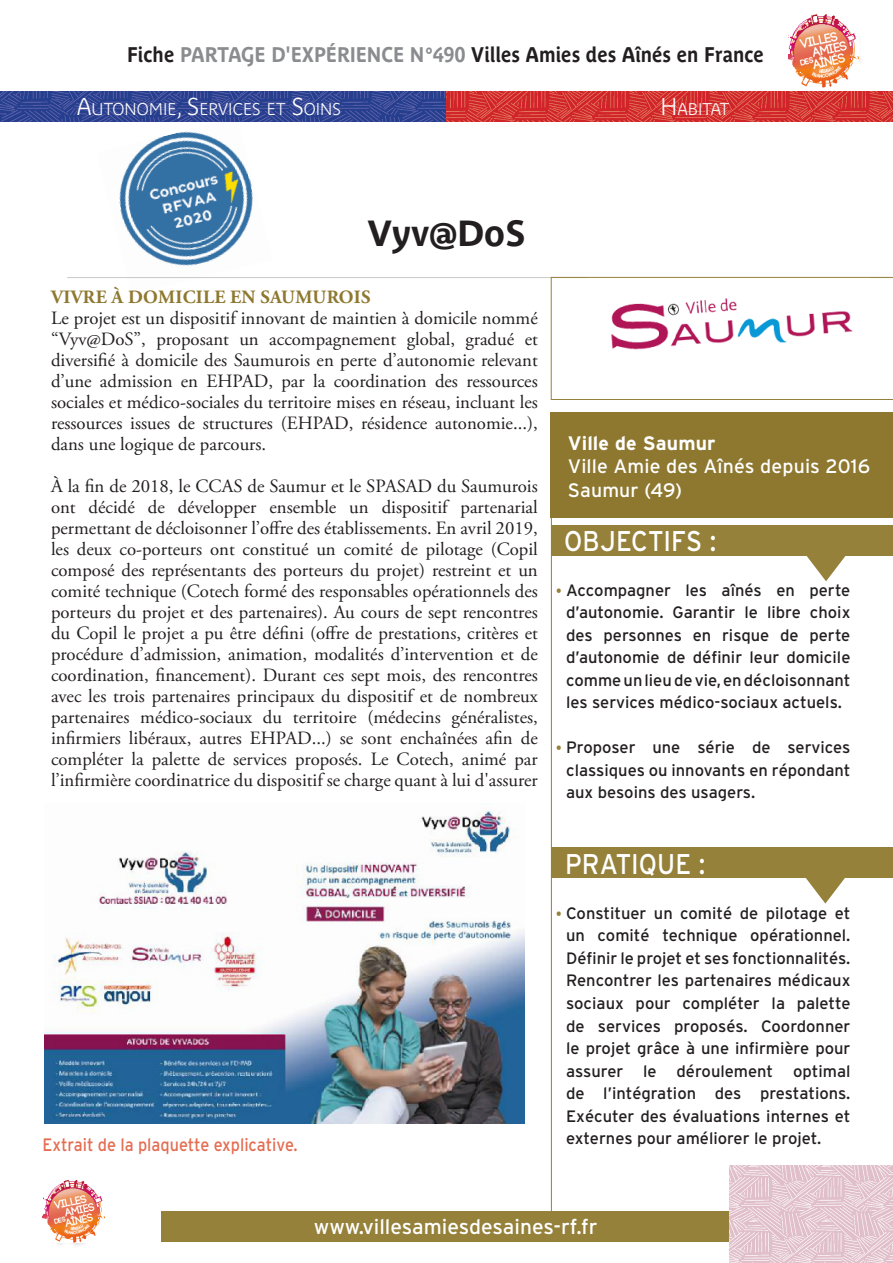
<style>
.page{position:relative;width:893px;height:1263px;background:#fff}
.page>*{position:absolute;margin:0;border:0;box-sizing:border-box;transform-origin:0 0}
.Titre_Fondation{font:700 36px "Parisine Plus Std";color:#231f20}
.Titre_cadre_Fiches_K{font:28.5px "Interstate";letter-spacing:.005em;color:#fff;scale:.9 1}
.Texte_Fiches{font:700 21px "Parisine Plus Std";letter-spacing:-.005em;color:#231f20;scale:.9 1}
.Hyperlien_Source{font:21px "Interstate";color:#fff}
.Texte_Fiches-2{font:19.5px "Interstate";letter-spacing:.005em;color:#fff}
.Texte_Fiches-3{font:700 19.5px "Interstate";letter-spacing:.01em;color:#fff}
.Hyperlien_Source_en{font:18.75px/21px "Adobe Garamond Pro";color:#231f20;text-align:justify}
.Texte_Fiches-4{font:700 18.75px "Adobe Garamond Pro";letter-spacing:.015em;color:#8e7830}
.Hyperlien_Source-2{font:18px "Interstate";color:#e46d52;scale:.9 1}
.t1{font:700 16.8px "Parisine Plus Std Clair";color:#fff}
.Hyperlien_Source_en-2{font:16.5px/22.5px "Interstate";color:#231f20;text-align:justify}
.s1{color:#8a8c8f}
.s2{font-size:24px}
.s3{font-family:"Adobe Garamond Pro";color:#95813a}
</style>
<div class="page">
<img style="left:119px;top:131px;width:134px;height:135px">
<hr style="left:67px;top:277px;width:826px;height:1px;background:#c7c8ca">
<div style="left:162px;top:1212px;width:591px;height:30px;background:#95813a"></div>
<svg style="left:551px;top:277px;width:342px;height:123px"></svg>
<hr style="left:551px;top:477px;width:1px;height:750px;background:#95813a">
<div style="left:552px;top:525px;width:341px;height:30px;background:#95813a"></div>
<svg style="left:804px;top:555px;width:44px;height:26px"></svg>
<div style="left:551px;top:413px;width:342px;height:105px;background:#8e7830"></div>
<div style="left:551px;top:847px;width:342px;height:30px;background:#95813a"></div>
<svg style="left:803px;top:877px;width:44px;height:26px"></svg>
<img style="left:730px;top:1165px;width:163px;height:98px">
<img style="left:788px;top:14px;width:70px;height:73px">
<div style="left:40px;top:1179px;width:65px;height:70px;background:#231f20;opacity:.25"></div>
<img style="left:43px;top:1179px;width:62px;height:64px">
<img style="left:44px;top:810px;width:481px;height:313px">
<img style="left:0;top:91px;width:446px;height:31px">
<svg style="left:446px;top:91px;width:447px;height:31px;background:#d43735"></svg>
<p class="Texte_Fiches" style="left:127px;top:42px;width:709px">Fiche <span class="s1">PARTAGE D'EXPÉRIENCE N°490</span> Villes Amies des Aînés en France</p>
<p class="t1" style="left:77px;top:100px;width:264px"><span class="s2">A</span>UTONOMIE<span class="s2">, S</span>ERVICES ET <span class="s2">S</span>OINS</p>
<p class="t1" style="left:660px;top:100px;width:70px"><span class="s2">H</span>ABITAT</p>
<p class="Titre_Fondation" style="left:367px;top:213px;width:160px">Vyv@DoS</p>
<p class="Texte_Fiches-4" style="left:51px;top:286px;width:321px">VIVRE À DOMICILE EN SAUMUROIS</p>
<p class="Hyperlien_Source_en" style="left:51px;top:308px;width:488px">Le projet est un dispositif innovant de maintien à domicile nommé “Vyv@DoS”, proposant un accompagnement global, gradué et diversifié à domicile des Saumurois en perte d’autonomie relevant d’une admission en EHPAD, par la coordination des ressources sociales et médico-sociales du territoire mises en réseau, incluant les ressources issues de structures (EHPAD, résidence autonomie...), dans une logique de parcours.</p>
<p class="Hyperlien_Source_en" style="left:51px;top:476px;width:488px">À la fin de 2018, le CCAS de Saumur et le SPASAD du Saumurois ont décidé de développer ensemble un dispositif partenarial permettant de décloisonner l’offre des établissements. En avril 2019, les deux co-porteurs ont constitué un comité de pilotage (Copil composé des représentants des porteurs du projet) restreint et un comité technique (Cotech formé des responsables opérationnels des porteurs du projet et des partenaires). Au cours de sept rencontres du Copil le projet a pu être défini (offre de prestations, critères et procédure d’admission, animation, modalités d’intervention et de coordination, financement). Durant ces sept mois, des rencontres avec les trois partenaires principaux du dispositif et de nombreux partenaires médico-sociaux du territoire (médecins généralistes, infirmiers libéraux, autres EHPAD...) se sont enchaînées afin de compléter la palette de services proposés. Le Cotech, animé par l’infirmière coordinatrice du dispositif se charge quant à lui d'assurer</p>
<p class="Texte_Fiches-3" style="left:568px;top:432px;width:149px">Ville de Saumur</p>
<p class="Texte_Fiches-2" style="left:568px;top:455px;width:304px">Ville Amie des Aînés depuis 2016</p>
<p class="Texte_Fiches-2" style="left:568px;top:479px;width:116px">Saumur (49)</p>
<p class="Titre_cadre_Fiches_K" style="left:564px;top:525px;width:170px">OBJECTIFS :</p>
<p class="Hyperlien_Source_en-2" style="left:566px;top:579px;width:286px;text-indent:-11px"><span class="s3">•</span> Accompagner les aînés en perte d’autonomie. Garantir le libre choix des personnes en risque de perte d’autonomie de définir leur domicile comme un lieu de vie, en décloisonnant les services médico-sociaux actuels.</p>
<p class="Hyperlien_Source_en-2" style="left:566px;top:736px;width:286px;text-indent:-11px"><span class="s3">•</span> Proposer une série de services classiques ou innovants en répondant aux besoins des usagers.</p>
<p class="Hyperlien_Source-2" style="left:43px;top:1135px;width:285px">Extrait de la plaquette explicative.</p>
<p class="Titre_cadre_Fiches_K" style="left:565px;top:848px;width:157px">PRATIQUE :</p>
<p class="Hyperlien_Source_en-2" style="left:566px;top:902px;width:286px;text-indent:-11px"><span class="s3">•</span> Constituer un comité de pilotage et un comité technique opérationnel.<br>Définir le projet et ses fonctionnalités.<br>Rencontrer les partenaires médicaux sociaux pour compléter la palette de services proposés. Coordonner le projet grâce à une infirmière pour assurer le déroulement optimal de l’intégration des prestations.<br>Exécuter des évaluations internes et externes pour améliorer le projet.</p>
<p class="Hyperlien_Source" style="left:314px;top:1214px;width:285px">www.villesamiesdesaines-rf.fr</p>
</div>
